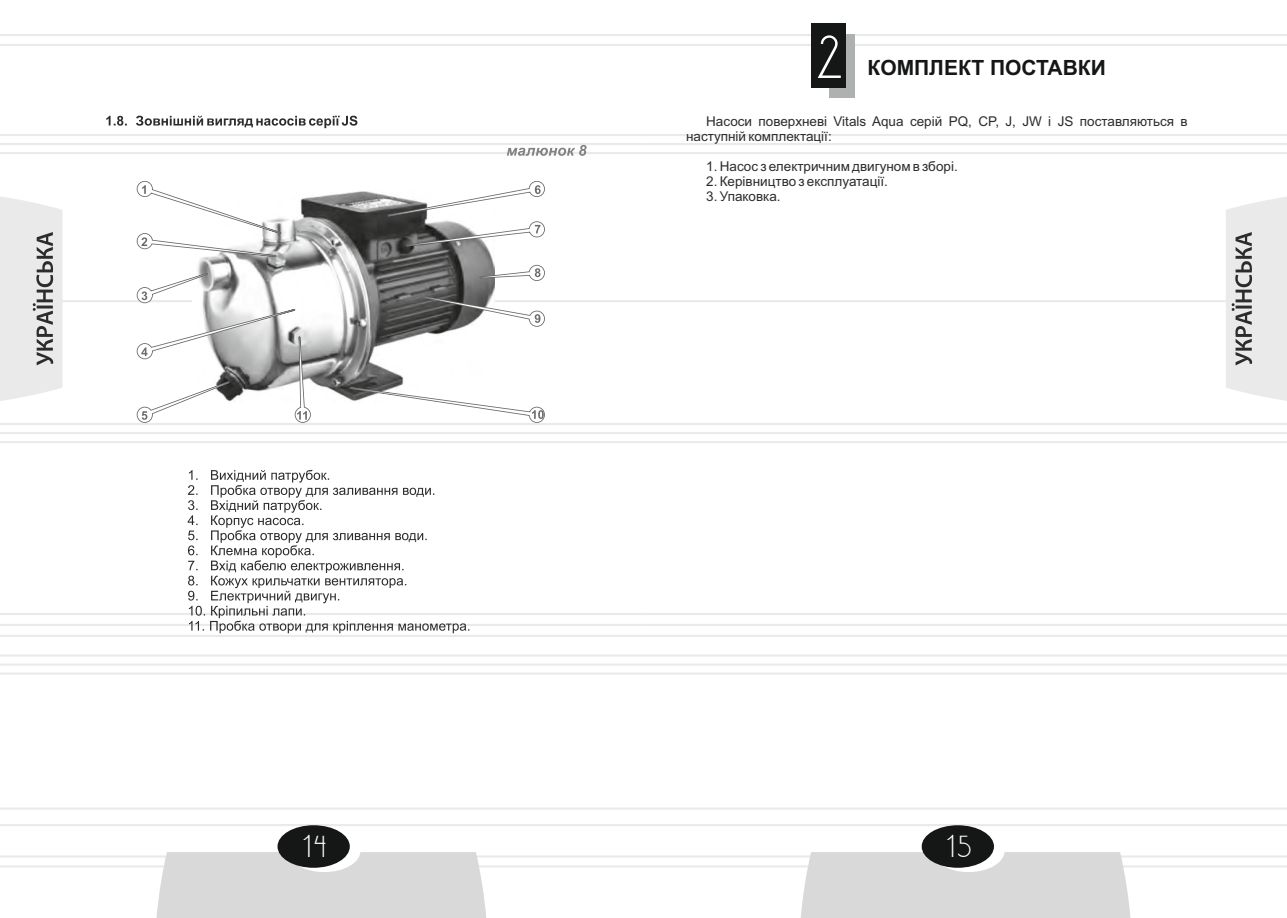
<style>
.page{position:relative;width:1287px;height:918px;background:#fff}
.page>*{position:absolute;margin:0;border:0;box-sizing:border-box;transform-origin:0 0}
.t1{font:52.5px "DS Standart Cyr";color:#fff}
.t2{font:26.25px "DS Standart Cyr";color:#fff}
.t3{font:700 21px "Arial";color:#151616}
.t4{font:13.5px/15.1px "Arial";color:#2c2c2b}
</style>
<div class="page">
<hr style="left:0;top:134px;width:644px;height:2px;background:#eaeaeb">
<hr style="left:0;top:423px;width:644px;height:2px;background:#eaeaeb">
<hr style="left:0;top:441px;width:644px;height:2px;background:#eaeaeb">
<hr style="left:0;top:635px;width:644px;height:2px;background:#eaeaeb">
<hr style="left:0;top:654px;width:644px;height:3px;background:#eaeaeb">
<hr style="left:0;top:673px;width:644px;height:2px;background:#eaeaeb">
<hr style="left:0;top:855px;width:644px;height:3px;background:#eaeaeb">
<hr style="left:0;top:865px;width:644px;height:2px;background:#eaeaeb">
<hr style="left:0;top:34px;width:644px;height:2px;background:#eaeaeb">
<hr style="left:0;top:44px;width:644px;height:2px;background:#eaeaeb">
<hr style="left:0;top:808px;width:644px;height:2px;background:#eaeaeb">
<hr style="left:0;top:824px;width:644px;height:2px;background:#eaeaeb">
<hr style="left:0;top:300px;width:644px;height:2px;background:#eaeaeb">
<svg style="left:0;top:196px;width:63px;height:205px;background:#ddddde"></svg>
<hr style="left:644px;top:134px;width:643px;height:2px;background:#eaeaeb">
<hr style="left:644px;top:423px;width:643px;height:2px;background:#eaeaeb">
<hr style="left:0;top:432px;width:1287px;height:2px;background:#eaeaeb">
<hr style="left:644px;top:441px;width:643px;height:2px;background:#eaeaeb">
<hr style="left:644px;top:635px;width:643px;height:2px;background:#eaeaeb">
<hr style="left:644px;top:654px;width:643px;height:3px;background:#eaeaeb">
<hr style="left:0;top:664px;width:1287px;height:2px;background:#eeeeef">
<hr style="left:644px;top:673px;width:643px;height:2px;background:#eaeaeb">
<hr style="left:644px;top:855px;width:643px;height:3px;background:#eaeaeb">
<hr style="left:644px;top:865px;width:643px;height:2px;background:#eaeaeb">
<hr style="left:644px;top:34px;width:643px;height:2px;background:#eaeaeb">
<hr style="left:644px;top:44px;width:643px;height:2px;background:#eaeaeb">
<hr style="left:644px;top:808px;width:643px;height:2px;background:#eaeaeb">
<hr style="left:644px;top:824px;width:643px;height:2px;background:#eaeaeb">
<hr style="left:644px;top:300px;width:643px;height:2px;background:#eaeaeb">
<svg style="left:1226px;top:197px;width:61px;height:204px;background:#dcdcdd"></svg>
<svg style="left:106px;top:116px;width:251px;height:12px"></svg>
<svg style="left:0;top:143px;width:1287px;height:13px"></svg>
<svg style="left:0;top:470px;width:1287px;height:163px"></svg>
<img style="left:312px;top:191px;width:182px;height:208px">
<svg style="left:349px;top:386px;width:196px;height:37px"></svg>
<svg style="left:421px;top:295px;width:124px;height:33px"></svg>
<svg style="left:420px;top:264px;width:125px;height:19px"></svg>
<svg style="left:387px;top:180px;width:158px;height:67px"></svg>
<svg style="left:136px;top:180px;width:176px;height:243px"></svg>
<div style="left:157px;top:852px;width:329px;height:66px;background:#d9d9da"></div>
<div style="left:288px;top:830px;width:72px;height:42px;background:#fff;border-radius:50%"></div>
<div style="left:278px;top:825px;width:72px;height:43px;background:#151616;border-radius:50%"></div>
<div style="left:801px;top:852px;width:329px;height:66px;background:#d9d9da"></div>
<div style="left:932px;top:830px;width:73px;height:42px;background:#fff;border-radius:50%"></div>
<div style="left:922px;top:825px;width:72px;height:43px;background:#151616;border-radius:50%"></div>
<div style="left:829px;top:34px;width:25px;height:63px;background:#afb0b0"></div>
<div style="left:811px;top:23px;width:35px;height:65px;background:#151616"></div>
<h1 class="t1" style="left:817px;top:36px;width:27px">2</h1>
<h3 class="t3" style="left:868px;top:60px;width:240px">КОМПЛЕКТ ПОСТАВКИ</h3>
<p class="t4" style="left:686px;top:114px;width:503px;text-indent:20px">Насоси поверхневі Vitals Aqua серій PQ, CP, J, JW і JS поставляються в наступній комплектації:</p>
<p class="t4" style="left:706px;top:160px;width:253px">1. Насос з електричним двигуном в зборі.</p>
<p class="t4" style="left:706px;top:175px;width:183px">2. Керівництво з експлуатації.</p>
<p class="t4" style="left:706px;top:190px;width:76px">3. Упаковка.</p>
<h2 class="t2" style="left:303px;top:836px;width:25px">14</h2>
<h2 class="t2" style="left:947px;top:836px;width:26px">15</h2>
</div>
